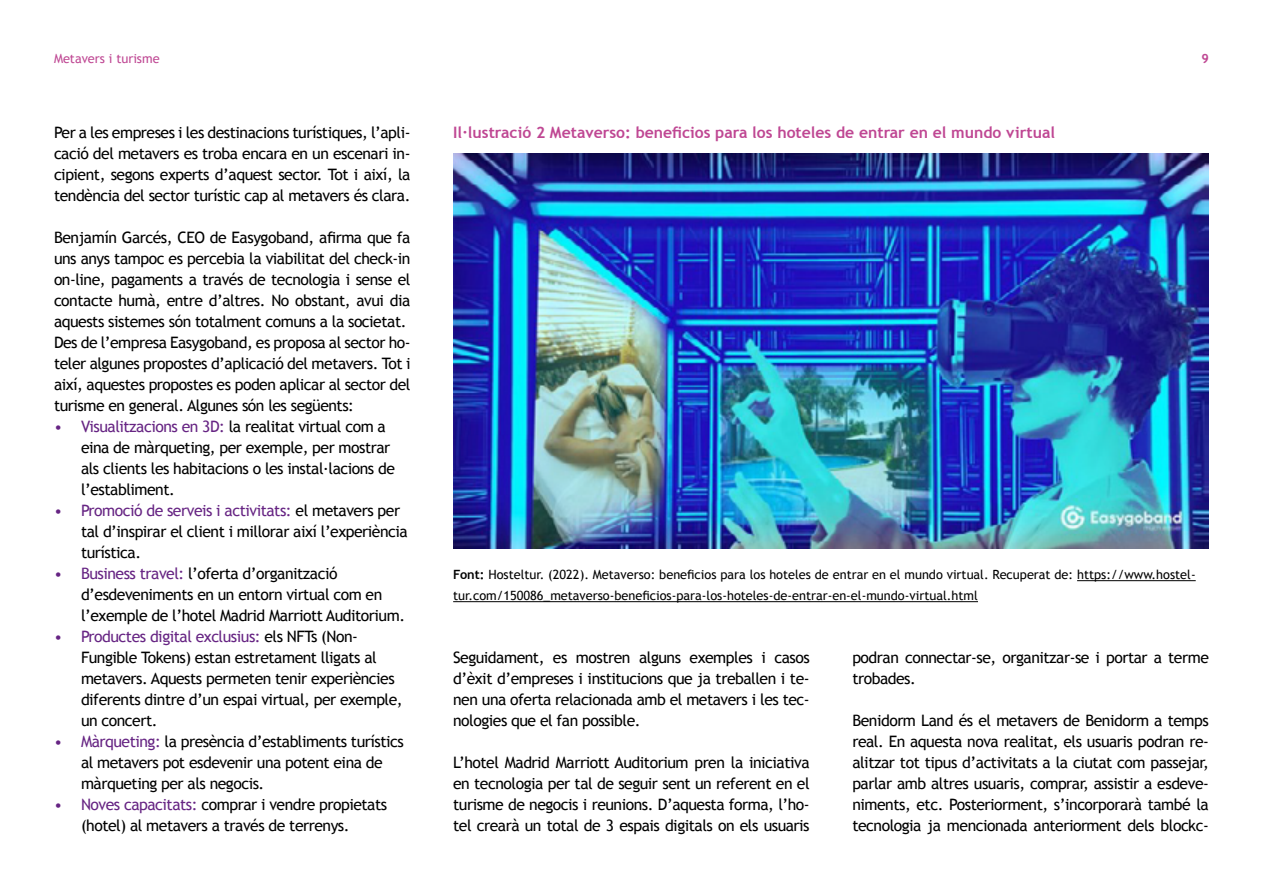
<style>
.page{position:relative;width:1263px;height:893px;background:#fff}
.page>*{position:absolute;margin:0;border:0;box-sizing:border-box;transform-origin:0 0}
.t1{font:15.75px/21px "Trebuchet MS";letter-spacing:-.03em;color:#000}
.t2{font:700 15.75px "Trebuchet MS";color:#bf4793}
.t3{font:12.75px/21px "Trebuchet MS";color:#000}
.t4{font:12.75px "Trebuchet MS";color:#bf4793}
.t5{font:700 12.75px "Trebuchet MS";color:#bf4793}
.s1{color:#662483}
.s2{font-weight:700}
</style>
<div class="page">
<hr style="left:1077px;top:580px;width:119px;height:1px;background:#000">
<hr style="left:453px;top:601px;width:525px;height:1px;background:#000">
<img style="left:453px;top:153px;width:756px;height:395px">
<p class="t4" style="left:54px;top:51px;width:107px">Metavers i turisme</p>
<p class="t5" style="left:1201px;top:51px;width:9px">9</p>
<p class="t1" style="left:54px;top:122px;width:358px;text-align:justify">Per a les empreses i les destinacions turístiques, l’apli&shy;cació del metavers es troba encara en un escenari in&shy;cipient, segons experts d’aquest sector. Tot i així, la tendència del sector turístic cap al metavers és clara.</p>
<p class="t1" style="left:54px;top:227px;width:358px">Benjamín Garcés, CEO de Easygoband, afirma que fa uns anys tampoc es percebia la viabilitat del check-in on-line, pagaments a través de tecnologia i sense el contacte humà, entre d’altres. No obstant, avui dia aquests sistemes són totalment comuns a la societat.<br>Des de l’empresa Easygoband, es proposa al sector ho&shy;teler algunes propostes d’aplicació del metavers. Tot i així, aquestes propostes es poden aplicar al sector del turisme en general. Algunes són les següents:</p>
<p class="t1" style="left:81px;top:416px;width:316px;text-indent:-27px"><span class="s1">• Visualitzacions en 3D:</span> la realitat virtual com a eina de màrqueting, per exemple, per mostrar als clients les habitacions o les instal·lacions de l’establiment.</p>
<p class="t1" style="left:81px;top:500px;width:328px;text-indent:-27px"><span class="s1">• Promoció de serveis i activitats:</span> el metavers per tal d’inspirar el client i millorar així l’experiència turística.</p>
<p class="t1" style="left:81px;top:563px;width:326px;text-indent:-27px"><span class="s1">• Business travel:</span> l’oferta d’organització d’esdeveniments en un entorn virtual com en l’exemple de l’hotel Madrid Marriott Auditorium.</p>
<p class="t1" style="left:81px;top:626px;width:323px;text-indent:-27px"><span class="s1">• Productes digital exclusius:</span> els NFTs (Non-Fungible Tokens) estan estretament lligats al metavers. Aquests permeten tenir experiències diferents dintre d’un espai virtual, per exemple, un concert.</p>
<p class="t1" style="left:81px;top:731px;width:324px;text-indent:-27px"><span class="s1">• Màrqueting:</span> la presència d’establiments turístics al metavers pot esdevenir una potent eina de màrqueting per als negocis.</p>
<p class="t1" style="left:81px;top:794px;width:308px;text-indent:-27px"><span class="s1">• Noves capacitats:</span> comprar i vendre propietats (hotel) al metavers a través de terrenys.</p>
<p class="t2" style="left:453px;top:122px;width:603px">Il·lustració 2 Metaverso: beneficios para los hoteles de entrar en el mundo virtual</p>
<p class="t3" style="left:453px;top:564px;width:744px"><span class="s2">Font:</span> Hosteltur. (2022). Metaverso: beneficios para los hoteles de entrar en el mundo virtual. Recuperat de: https://www.hostel&shy;tur.com/150086_metaverso-beneficios-para-los-hoteles-de-entrar-en-el-mundo-virtual.html</p>
<p class="t1" style="left:453px;top:647px;width:358px;text-align:justify">Seguidament, es mostren alguns exemples i casos d’èxit d’empreses i institucions que ja treballen i te&shy;nen una oferta relacionada amb el metavers i les tec&shy;nologies que el fan possible.</p>
<p class="t1" style="left:453px;top:752px;width:358px;text-align:justify">L’hotel Madrid Marriott Auditorium pren la iniciativa en tecnologia per tal de seguir sent un referent en el turisme de negocis i reunions. D’aquesta forma, l’ho&shy;tel crearà un total de 3 espais digitals on els usuaris</p>
<p class="t1" style="left:852px;top:647px;width:358px">podran connectar-se, organitzar-se i portar a terme trobades.</p>
<p class="t1" style="left:852px;top:710px;width:358px;text-align:justify">Benidorm Land és el metavers de Benidorm a temps real. En aquesta nova realitat, els usuaris podran re&shy;alitzar tot tipus d’activitats a la ciutat com passejar, parlar amb altres usuaris, comprar, assistir a esdeve&shy;niments, etc. Posteriorment, s’incorporarà també la tecnologia ja mencionada anteriorment dels blockc-</p>
</div>
